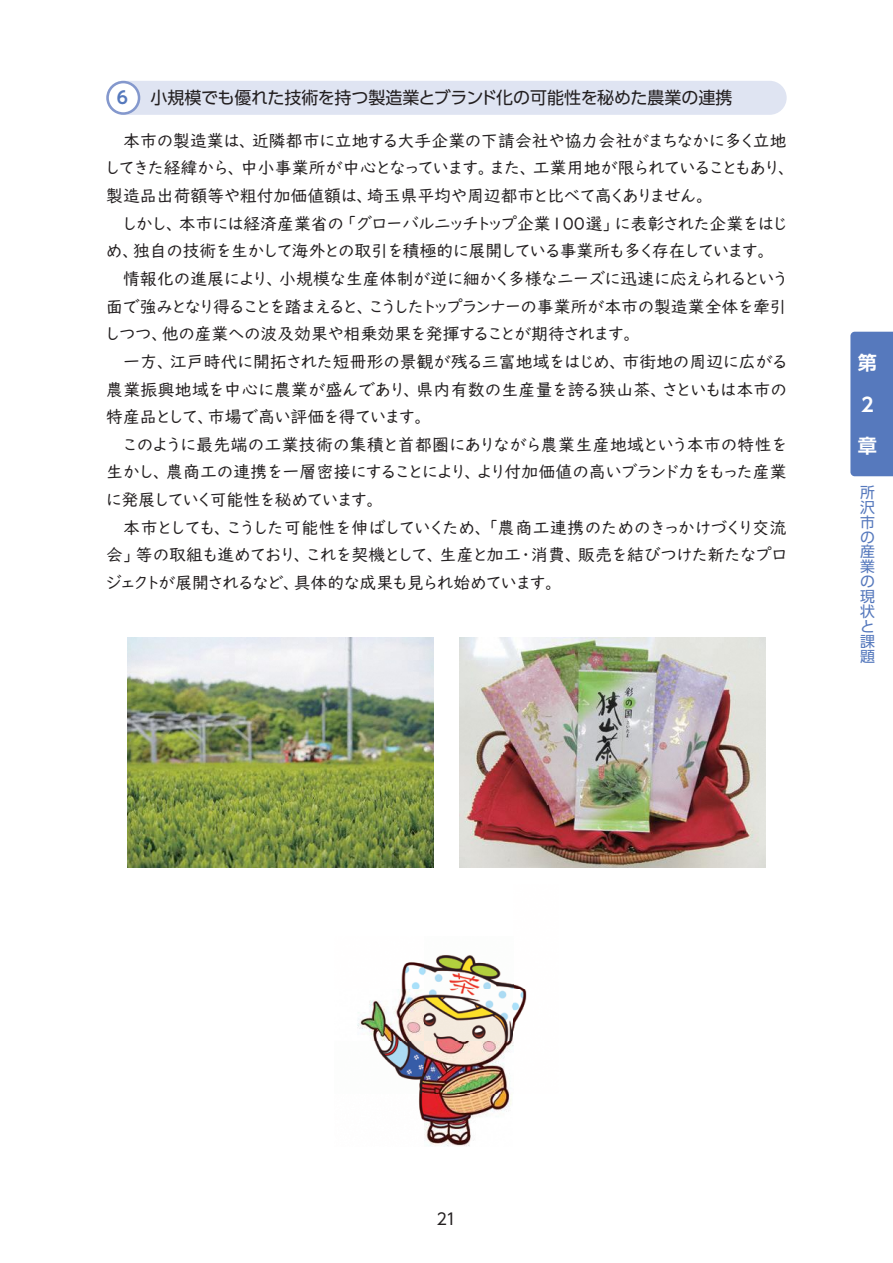
<style>
.page{position:relative;width:893px;height:1263px;background:#fff}
.page>*{position:absolute;margin:0;border:0;box-sizing:border-box;transform-origin:0 0}
.t1{font:700 19.2px/41.4px "UD Shin Go Pr 6 De";color:#fff}
.t2{font:16.95px/27.6px "UD Digi Kyokasho Pro N";letter-spacing:-.02em;color:#231f20}
.t3{font:16.95px "UD Digi Kyokasho Pro N";letter-spacing:-.04em;color:#231f20}
.t4{font:16.95px "UD Digi Kyokasho Pro N";letter-spacing:-.085em;color:#231f20}
.t5{font:16.95px "UD Digi Kyokasho Pro N";letter-spacing:-.07em;color:#231f20}
.t6{font:16.95px "UD Digi Kyokasho Pro N";letter-spacing:-.065em;color:#231f20}
.t7{font:16.95px "UD Digi Kyokasho Pro N";color:#231f20}
.t8{font:16.95px "UD Digi Kyokasho Pro N";letter-spacing:-.01em;color:#231f20}
.t9{font:16.95px "UD Digi Kyokasho Pro N";letter-spacing:-.005em;color:#231f20}
.t10{font:16.95px "UD Shin Go Pr 6";letter-spacing:-.015em;color:#231f20}
.t11{font:16.95px "UD Digi Kyokasho Pro N";letter-spacing:-.1em;color:#231f20}
.t12{font:16.95px "UD Digi Kyokasho Pro N";letter-spacing:-.06em;color:#231f20}
.t13{font:16.95px "UD Digi Kyokasho Pro N";letter-spacing:-.095em;color:#231f20}
.t14{font:700 16.95px "UD Shin Go Pr 6 De";color:#5679bd}
.t15{font:15.9px "UD Shin Go Pr 6";color:#231f20}
.t16{font:14.85px/14.9px "UD Shin Go Pr 6";color:#5679bd;text-align:justify}
</style>
<div class="page">
<div style="left:106px;top:81px;width:681px;height:34px;background:#dfe4f2;border-radius:17px"></div>
<div style="left:108px;top:82px;width:31px;height:32px;background:#fff;border-radius:50%"></div>
<div style="left:106px;top:81px;width:34px;height:34px;border:3px solid #8498cd;border-radius:50%"></div>
<img style="left:459px;top:638px;width:306px;height:229px">
<img style="left:128px;top:638px;width:306px;height:229px">
<img style="left:357px;top:955px;width:170px;height:192px">
<div style="left:850px;top:332px;width:43px;height:144px;background:#5679bd"></div>
<p class="t14" style="left:117px;top:84px;width:13px">6</p>
<p class="t10" style="left:150px;top:84px;width:584px">小規模でも優れた技術を持つ製造業とブランド化の可能性を秘めた農業の連携</p>
<p class="t2" style="left:104px;top:126px;width:692px;text-indent:19px">本市の製造業は、近隣都市に立地する大手企業の下請会社や協力会社がまちなかに多く立地してきた経緯から、中小事業所が中心となっています。また、工業用地が限られていることもあり、製造品出荷額等や粗付加価値額は、埼玉県平均や周辺都市と比べて高くありません。</p>
<p class="t3" style="left:121px;top:209px;width:669px">しかし、本市には経済産業省の「グローバルニッチトップ企業100選」に表彰された企業をはじ</p>
<p class="t5" style="left:106px;top:237px;width:670px">め、独自の技術を生かして海外との取引を積極的に展開している事業所も多く存在しています。</p>
<p class="t2" style="left:123px;top:264px;width:667px">情報化の進展により、小規模な生産体制が逆に細かく多様なニーズに迅速に応えられるという</p>
<p class="t4" style="left:106px;top:292px;width:682px">面で強みとなり得ることを踏まえると、こうしたトップランナーの事業所が本市の製造業全体を牽引</p>
<p class="t3" style="left:104px;top:320px;width:538px">しつつ、他の産業への波及効果や相乗効果を発揮することが期待されます。</p>
<p class="t8" style="left:123px;top:347px;width:666px">一方、江戸時代に開拓された短冊形の景観が残る三富地域をはじめ、市街地の周辺に広がる</p>
<p class="t7" style="left:106px;top:375px;width:682px">農業振興地域を中心に農業が盛んであり、県内有数の生産量を誇る狭山茶、さといもは本市の</p>
<p class="t12" style="left:106px;top:403px;width:327px">特産品として、市場で高い評価を得ています。</p>
<p class="t9" style="left:122px;top:430px;width:668px">このように最先端の工業技術の集積と首都圏にありながら農業生産地域という本市の特性を</p>
<p class="t3" style="left:106px;top:458px;width:682px">生かし、農商工の連携を一層密接にすることにより、より付加価値の高いブランド力をもった産業</p>
<p class="t13" style="left:106px;top:486px;width:279px">に発展していく可能性を秘めています。</p>
<p class="t6" style="left:123px;top:513px;width:665px">本市としても、こうした可能性を伸ばしていくため、「農商工連携のためのきっかけづくり交流</p>
<p class="t3" style="left:106px;top:541px;width:683px">会」等の取組も進めており、これを契機として、生産と加工・消費、販売を結びつけた新たなプロ</p>
<p class="t11" style="left:105px;top:568px;width:458px">ジェクトが展開されるなど、具体的な成果も見られ始めています。</p>
<p class="t1" style="left:858px;top:341px;width:20px">第<br>２章</p>
<p class="t16" style="left:860px;top:484px;width:16px">所沢市の産業の現状と課題</p>
<p class="t15" style="left:436px;top:1206px;width:21px">21</p>
</div>
